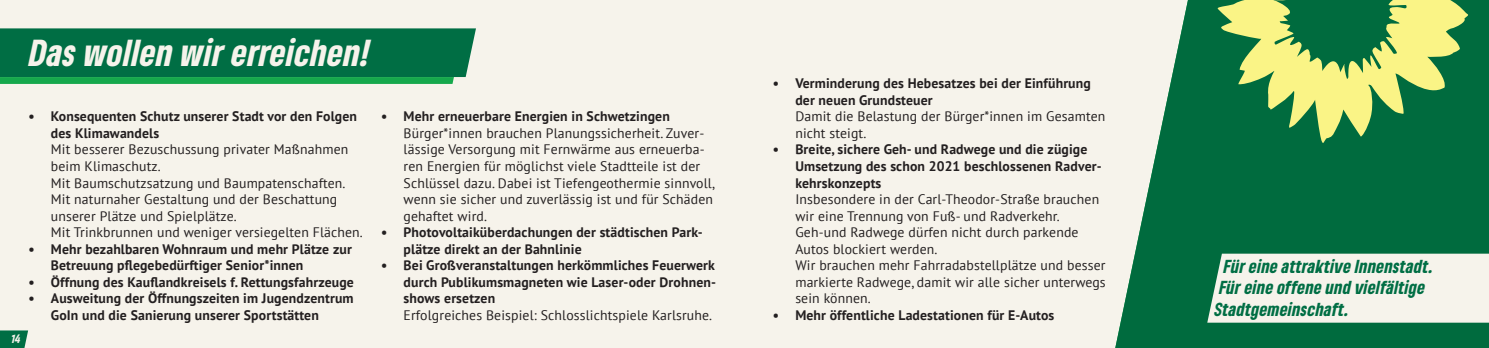
<style>
.page{position:relative;width:1489px;height:348px;background:#fff}
.page>*{position:absolute;margin:0;border:0;box-sizing:border-box;transform-origin:0 0}
.t1{font:italic 900 condensed 35px "Gruene Type";letter-spacing:.015em;color:#f6f3eb}
.t2{font:italic 900 condensed 17.5px "Gruene Type";letter-spacing:.02em;color:#006e44}
.t3{font:13.75px/16.5px "PT Sans";letter-spacing:.01em;color:#231f20}
.t4{font:700 13.75px/16.5px "PT Sans";letter-spacing:.01em;color:#231f20}
.t5{font:italic 900 condensed 11.25px "Gruene Type";color:#f6f3eb}
.s1{font-weight:700}
.s2{font-weight:400}
</style>
<div class="page">
<div style="left:0;top:0;width:744px;height:347px;background:#f6f3eb"></div>
<div style="left:744px;top:0;width:744px;height:347px;background:#f6f3eb"></div>
<svg style="left:0;top:330px;width:28px;height:17px"></svg>
<img style="left:1115px;top:0;width:373px;height:347px">
<svg style="left:1207px;top:253px;width:281px;height:69px"></svg>
<svg style="left:1217px;top:0;width:250px;height:143px;background:#6fa75d"></svg>
<div style="left:0;top:28px;width:476px;height:49px;background:#006e44"></div>
<svg style="left:0;top:77px;width:454px;height:7px;background:#18a94e"></svg>
<p class="t1" style="left:30px;top:30px;width:342px">Das wollen wir erreichen!</p>
<p class="t5" style="left:12px;top:331px;width:10px">14</p>
<p class="t3" style="left:51px;top:108px;width:313px;text-indent:-22px"><span class="s1">• Konsequenten Schutz unserer Stadt vor den Folgen des Klimawandels<br></span>Mit besserer Bezuschussung privater Maßnahmen beim Klimaschutz.<br>Mit Baumschutzsatzung und Baumpatenschaften.<br>Mit naturnaher Gestaltung und der Beschattung unserer Plätze und Spielplätze.<br>Mit Trinkbrunnen und weniger versiegelten Flächen.</p>
<p class="t4" style="left:51px;top:240px;width:302px;text-indent:-22px">• Mehr bezahlbaren Wohnraum und mehr Plätze zur<br>Betreuung pflegebedürftiger Senior*innen</p>
<p class="t4" style="left:28px;top:273px;width:327px">• Öffnung des Kauflandkreisels f. Rettungsfahrzeuge</p>
<p class="t4" style="left:51px;top:289px;width:304px;text-indent:-22px">• Ausweitung der Öffnungszeiten im Jugendzentrum<br>GoIn und die Sanierung unserer Sportstätten</p>
<p class="t3" style="left:403px;top:108px;width:313px;text-indent:-22px"><span class="s1">• Mehr erneuerbare Energien in Schwetzingen </span>Bürger*innen brauchen Planungssicherheit. Zuver&shy;lässige Versorgung mit Fernwärme aus erneuerba&shy;ren Energien für möglichst viele Stadtteile ist der Schlüssel dazu. Dabei ist Tiefengeothermie sinnvoll, wenn sie sicher und zuverlässig ist und für Schäden gehaftet wird.</p>
<p class="t4" style="left:403px;top:223px;width:300px;text-indent:-22px">• Photovoltaiküberdachungen der städtischen Park&shy;plätze direkt an der Bahnlinie</p>
<p class="t4" style="left:403px;top:256px;width:314px;text-indent:-22px">• Bei Großveranstaltungen herkömmliches Feuerwerk durch Publikumsmagneten wie Laser-oder Drohnen&shy;shows ersetzen<br><span class="s2">Erfolgreiches Beispiel: Schlosslichtspiele Karlsruhe.</span></p>
<p class="t4" style="left:795px;top:75px;width:311px;text-indent:-22px">• Verminderung des Hebesatzes bei der Einführung der neuen Grundsteuer<br><span class="s2">Damit die Belastung der Bürger*innen im Gesamten nicht steigt.</span></p>
<p class="t3" style="left:795px;top:141px;width:312px;text-indent:-22px"><span class="s1">• Breite, sichere Geh- und Radwege und die zügige Umsetzung des schon 2021 beschlossenen Radver&shy;kehrskonzepts<br></span>Insbesondere in der Carl-Theodor-Straße brauchen wir eine Trennung von Fuß- und Radverkehr.<br>Geh-und Radwege dürfen nicht durch parkende Autos blockiert werden.<br>Wir brauchen mehr Fahrradabstellplätze und besser markierte Radwege, damit wir alle sicher unterwegs sein können.</p>
<p class="t4" style="left:772px;top:306px;width:283px">• Mehr öffentliche Ladestationen für E-Autos</p>
<p class="t2" style="left:1223px;top:254px;width:211px">Für eine attraktive Innenstadt.</p>
<p class="t2" style="left:1219px;top:276px;width:207px">Für eine offene und vielfältige</p>
<p class="t2" style="left:1214px;top:297px;width:136px">Stadtgemeinschaft.</p>
</div>
